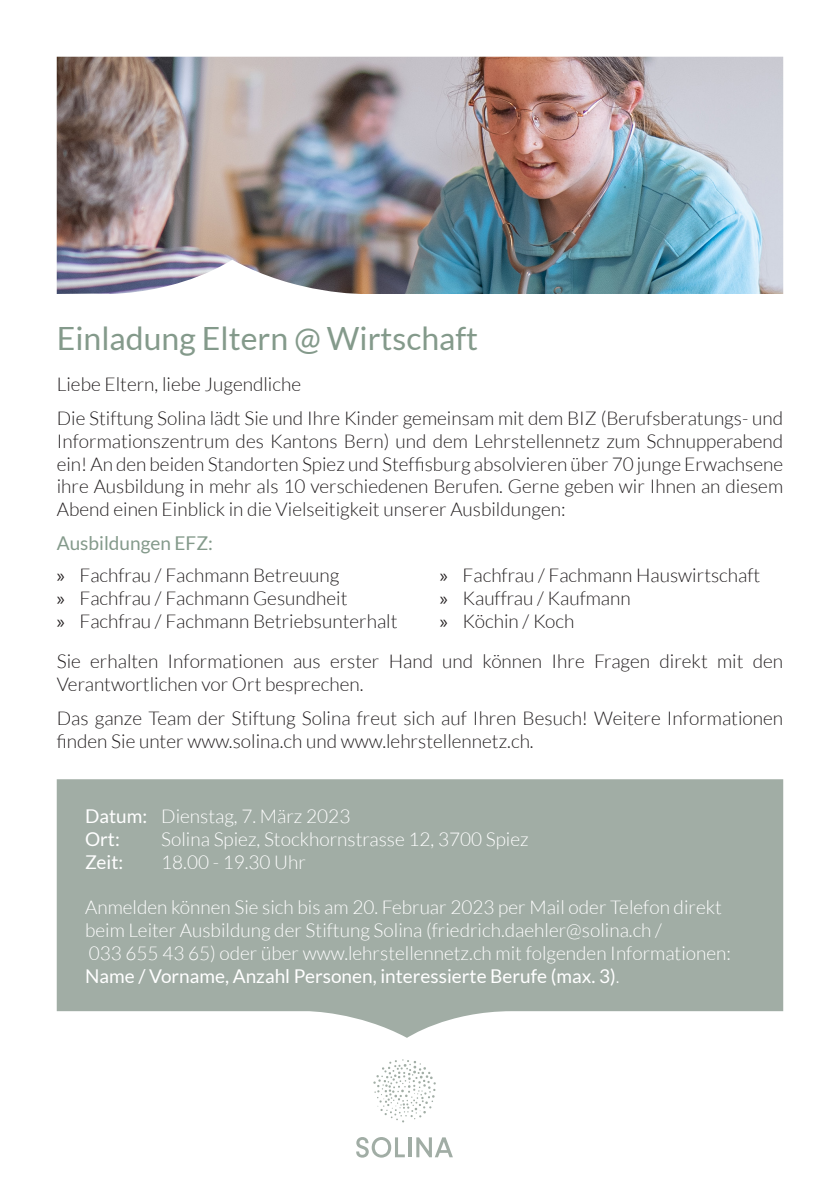
<style>
.page{position:relative;width:840px;height:1191px;background:#fff}
.page>*{position:absolute;margin:0;border:0;box-sizing:border-box;transform-origin:0 0}
.t1{font:32px "Lato";color:#849a8b}
.t2{font:300 19px/22.8px "Lato";color:#231f20}
.t3{font:300 19px/22.8px "Lato";color:#fff}
.t4{font:19px "Lato";color:#849a8b}
.t5{font:19px "Lato";color:#fff}
.s1{font-family:"Myriad Pro";font-weight:400}
.s2{font-weight:400}
</style>
<div class="page">
<svg style="left:57px;top:779px;width:725px;height:258px;background:#a9b4ad"></svg>
<svg style="left:373px;top:1059px;width:62px;height:63px"></svg>
<svg style="left:356px;top:1137px;width:48px;height:20px"></svg>
<hr style="left:408px;top:1137px;width:3px;height:20px;background:#a1ada5">
<svg style="left:416px;top:1137px;width:36px;height:20px"></svg>
<img style="left:57px;top:57px;width:725px;height:237px">
<p class="t1" style="left:57px;top:320px;width:423px">Einladung Eltern @ Wirtschaft</p>
<p class="t2" style="left:57px;top:372px;width:246px">Liebe Eltern, liebe Jugendliche</p>
<p class="t2" style="left:57px;top:407px;width:727px;text-align:justify">Die Stiftung Solina lädt Sie und Ihre Kinder gemeinsam mit dem BIZ (Berufsberatungs- und Informationszentrum des Kantons Bern) und dem Lehrstellennetz zum Schnupperabend ein! An den beiden Standorten Spiez und Steffisburg absolvieren über 70 junge Erwachsene ihre Ausbildung in mehr als 10 verschiedenen Berufen. Gerne geben wir Ihnen an diesem Abend einen Einblick in die Vielseitigkeit unserer Ausbildungen:</p>
<p class="t4" style="left:57px;top:533px;width:158px">Ausbildungen EFZ:</p>
<p class="t2" style="left:439px;top:564px;width:322px"><span class="s1">»</span> Fachfrau / Fachmann Hauswirtschaft</p>
<p class="t2" style="left:439px;top:587px;width:192px"><span class="s1">»</span> Kauffrau / Kaufmann</p>
<p class="t2" style="left:439px;top:610px;width:136px"><span class="s1">»</span> Köchin / Koch</p>
<p class="t2" style="left:57px;top:649px;width:727px">Sie erhalten Informationen aus erster Hand und können Ihre Fragen direkt mit den<br>Verantwortlichen vor Ort besprechen.</p>
<p class="t2" style="left:57px;top:706px;width:727px">Das ganze Team der Stiftung Solina freut sich auf Ihren Besuch! Weitere Informationen finden Sie unter www.solina.ch und www.lehrstellennetz.ch.</p>
<p class="t2" style="left:57px;top:564px;width:284px"><span class="s1">»</span> Fachfrau / Fachmann Betreuung</p>
<p class="t2" style="left:57px;top:587px;width:292px"><span class="s1">»</span> Fachfrau / Fachmann Gesundheit</p>
<p class="t2" style="left:57px;top:610px;width:342px"><span class="s1">»</span> Fachfrau / Fachmann Betriebsunterhalt</p>
<p class="t3" style="left:85px;top:804px;width:266px"><span class="s2">Datum:</span> Dienstag, 7. März 2023</p>
<p class="t5" style="left:85px;top:828px;width:36px">Ort:</p>
<p class="t3" style="left:161px;top:827px;width:369px">Solina Spiez, Stockhornstrasse 12, 3700 Spiez</p>
<p class="t5" style="left:85px;top:851px;width:40px">Zeit:</p>
<p class="t3" style="left:161px;top:850px;width:146px">18.00 - 19.30 Uhr</p>
<p class="t3" style="left:85px;top:896px;width:647px">Anmelden können Sie sich bis am 20. Februar 2023 per Mail oder Telefon direkt beim Leiter Ausbildung der Stiftung Solina (friedrich.daehler@solina.ch /<br>033 655 43 65) oder über www.lehrstellennetz.ch mit folgenden Informationen:<br><span class="s2">Name / Vorname, Anzahl Personen, interessierte Berufe (max. 3)</span>.</p>
</div>
